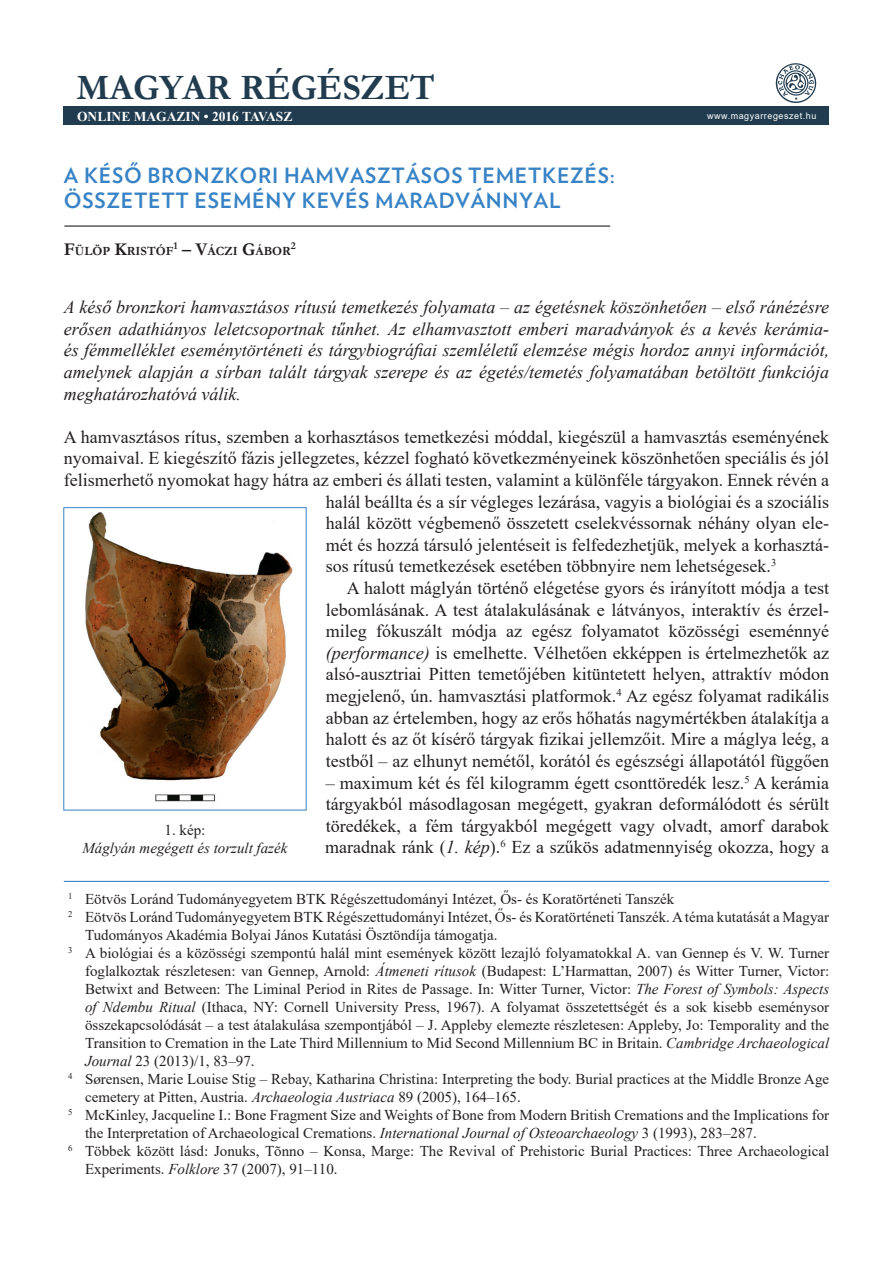
<style>
.page{position:relative;width:893px;height:1263px;background:#fff}
.page>*{position:absolute;margin:0;border:0;box-sizing:border-box;transform-origin:0 0}
.t1{font:700 36px "Garamond";color:#213b4f}
.t2{font:700 21px/25.2px "Verlag";letter-spacing:.035em;color:#3883c5}
.t3{font:18px/21.6px "Times New Roman";color:#231f20;text-align:justify}
.t4{font:italic 18px/21.6px "Times New Roman";color:#231f20;text-align:justify}
.t5{font:15px "Times New Roman";color:#231f20}
.t6{font:italic 15px "Times New Roman";color:#231f20}
.t7{font:700 13.5px "Times New Roman";color:#fff}
.t8{font:700 12.6px "Garamond";color:#231f20}
.t9{font:700 10.5px "Garamond";color:#231f20}
.t10{font:9px "Arial";letter-spacing:.06em;color:#fff}
.s1{font-size:18px}
.s2{font-style:italic}
</style>
<div class="page">
<hr style="left:64px;top:881px;width:765px;height:1px;background:#3883c5">
<hr style="left:64px;top:225px;width:546px;height:2px;background:#231f20">
<div style="left:64px;top:107px;width:765px;height:18px;background:#213b4f"></div>
<img style="left:773px;top:63px;width:45px;height:44px">
<img style="left:85px;top:512px;width:208px;height:290px">
<div style="left:63px;top:507px;width:244px;height:303px;border:1px solid #3883c5"></div>
<h1 class="t1" style="left:77px;top:63px;width:360px">MAGYAR RÉGÉSZET</h1>
<p class="t7" style="left:77px;top:107px;width:217px">ONLINE MAGAZIN • 2016 TAVASZ</p>
<h2 class="t2" style="left:64px;top:161px;width:552px">A KÉSŐ BRONZKORI HAMVASZTÁSOS TEMETKEZÉS:<br>ÖSSZETETT ESEMÉNY KEVÉS MARADVÁNNYAL</h2>
<p class="t8" style="left:64px;top:242px;width:229px"><span class="s1">F</span>ÜLÖP <span class="s1">K</span>RISTÓF<sup>1</sup> <span class="s1">– V</span>ÁCZI <span class="s1">G</span>ÁBOR</p>
<p class="t9" style="left:291px;top:238px;width:6px">2</p>
<p class="t10" style="left:707px;top:109px;width:111px">www.magyarregeszet.hu</p>
<p class="t4" style="left:64px;top:296px;width:767px">A késő bronzkori hamvasztásos rítusú temetkezés folyamata – az égetésnek köszönhetően – első ránézésre erősen adathiányos leletcsoportnak tűnhet. Az elhamvasztott emberi maradványok és a kevés kerámia&shy;és fémmelléklet eseménytörténeti és tárgybiográfiai szemléletű elemzése mégis hordoz annyi információt, amelynek alapján a sírban talált tárgyak szerepe és az égetés/temetés folyamatában betöltött funkciója meghatározhatóvá válik.</p>
<p class="t3" style="left:64px;top:425px;width:767px">A hamvasztásos rítus, szemben a korhasztásos temetkezési móddal, kiegészül a hamvasztás eseményének</p>
<p class="t3" style="left:64px;top:447px;width:767px">nyomaival. E kiegészítő fázis jellegzetes, kézzel fogható következményeinek köszönhetően speciális és jól</p>
<p class="t3" style="left:64px;top:469px;width:767px">felismerhető nyomokat hagy hátra az emberi és állati testen, valamint a különféle tárgyakon. Ennek révén a</p>
<p class="t3" style="left:326px;top:490px;width:505px">halál beállta és a sír végleges lezárása, vagyis a biológiai és a szociális</p>
<p class="t3" style="left:326px;top:512px;width:505px">halál között végbemenő összetett cselekvéssornak néhány olyan ele-</p>
<p class="t3" style="left:326px;top:533px;width:505px">mét és hozzá társuló jelentéseit is felfedezhetjük, melyek a korhasztá-</p>
<p class="t3" style="left:326px;top:555px;width:452px">sos rítusú temetkezések esetében többnyire nem lehetségesek.<sup>3</sup></p>
<p class="t3" style="left:347px;top:577px;width:484px">A halott máglyán történő elégetése gyors és irányított módja a test</p>
<p class="t3" style="left:326px;top:598px;width:505px">lebomlásának. A test átalakulásának e látványos, interaktív és érzel-</p>
<p class="t3" style="left:326px;top:620px;width:505px">mileg fókuszált módja az egész folyamatot közösségi eseménnyé</p>
<p class="t3" style="left:326px;top:641px;width:505px"><span class="s2">(performance)</span> is emelhette. Vélhetően ekképpen is értelmezhetők az</p>
<p class="t3" style="left:326px;top:663px;width:505px">alsó-ausztriai Pitten temetőjében kitüntetett helyen, attraktív módon</p>
<p class="t3" style="left:326px;top:685px;width:505px">megjelenő, ún. hamvasztási platformok.<sup>4</sup> Az egész folyamat radikális</p>
<p class="t3" style="left:326px;top:706px;width:505px">abban az értelemben, hogy az erős hőhatás nagymértékben átalakítja a</p>
<p class="t3" style="left:326px;top:728px;width:505px">halott és az őt kísérő tárgyak fizikai jellemzőit. Mire a máglya leég, a</p>
<p class="t3" style="left:326px;top:749px;width:505px">testből – az elhunyt nemétől, korától és egészségi állapotától függően</p>
<p class="t3" style="left:325px;top:771px;width:505px">– maximum két és fél kilogramm égett csonttöredék lesz.<sup>5</sup> A kerámia tárgyakból másodlagosan megégett, gyakran deformálódott és sérült töredékek, a fém tárgyakból megégett vagy olvadt, amorf darabok maradnak ránk (<span class="s2">1. kép</span>).<sup>6</sup> Ez a szűkös adatmennyiség okozza, hogy a</p>
<p class="t5" style="left:68px;top:888px;width:608px"><sup>1</sup> Eötvös Loránd Tudományegyetem BTK Régészettudományi Intézet, Ős- és Koratörténeti Tanszék</p>
<p class="t5" style="left:68px;top:906px;width:763px"><sup>2</sup> Eötvös Loránd Tudományegyetem BTK Régészettudományi Intézet, Ős- és Koratörténeti Tanszék. A téma kutatását a Magyar</p>
<p class="t5" style="left:85px;top:924px;width:414px">Tudományos Akadémia Bolyai János Kutatási Ösztöndíja támogatja.</p>
<p class="t5" style="left:68px;top:942px;width:763px"><sup>3</sup> A biológiai és a közösségi szempontú halál mint események között lezajló folyamatokkal A. van Gennep és V. W. Turner</p>
<p class="t5" style="left:85px;top:960px;width:746px">foglalkoztak részletesen: van Gennep, Arnold: <span class="s2">Átmeneti rítusok</span> (Budapest: L’Harmattan, 2007) és Witter Turner, Victor:</p>
<p class="t5" style="left:85px;top:978px;width:746px">Betwixt and Between: The Liminal Period in Rites de Passage. In: Witter Turner, Victor: <span class="s2">The Forest of Symbols: Aspects</span></p>
<p class="t5" style="left:85px;top:996px;width:746px"><span class="s2">of Ndembu Ritual</span> (Ithaca, NY: Cornell University Press, 1967). A folyamat összetettségét és a sok kisebb eseménysor</p>
<p class="t5" style="left:85px;top:1014px;width:746px">összekapcsolódását – a test átalakulása szempontjából – J. Appleby elemezte részletesen: Appleby, Jo: Temporality and the</p>
<p class="t5" style="left:85px;top:1032px;width:746px">Transition to Cremation in the Late Third Millennium to Mid Second Millennium BC in Britain. <span class="s2">Cambridge Archaeological</span></p>
<p class="t5" style="left:85px;top:1050px;width:171px"><span class="s2">Journal</span> 23 (2013)/1, 83–97.</p>
<p class="t5" style="left:68px;top:1068px;width:763px"><sup>4</sup> Sørensen, Marie Louise Stig – Rebay, Katharina Christina: Interpreting the body. Burial practices at the Middle Bronze Age</p>
<p class="t5" style="left:85px;top:1086px;width:437px">cemetery at Pitten, Austria. <span class="s2">Archaeologia Austriaca</span> 89 (2005), 164–165.</p>
<p class="t5" style="left:68px;top:1104px;width:763px"><sup>5</sup> McKinley, Jacqueline I.: Bone Fragment Size and Weights of Bone from Modern British Cremations and the Implications for</p>
<p class="t5" style="left:85px;top:1122px;width:673px">the Interpretation of Archaeological Cremations. <span class="s2">International Journal of Osteoarchaeology</span> 3 (1993), 283–287.</p>
<p class="t5" style="left:68px;top:1140px;width:763px"><sup>6</sup> Többek között lásd: Jonuks, Tõnno – Konsa, Marge: The Revival of Prehistoric Burial Practices: Three Archaeological</p>
<p class="t5" style="left:85px;top:1158px;width:254px">Experiments. <span class="s2">Folklore</span> 37 (2007), 91–110.</p>
<p class="t5" style="left:165px;top:819px;width:42px">1. kép:</p>
<p class="t6" style="left:82px;top:837px;width:206px">Máglyán megégett és torzult fazék</p>
</div>
